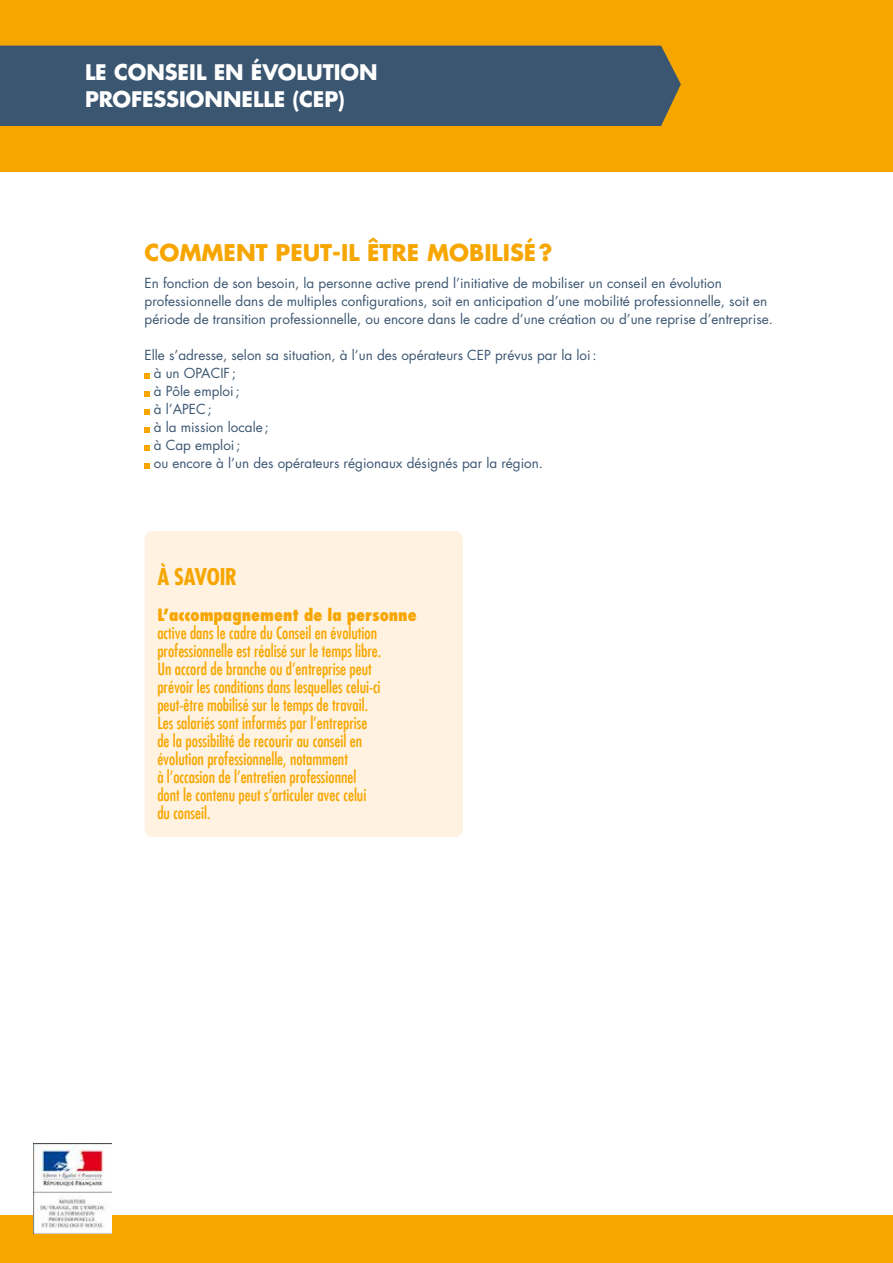
<style>
.page{position:relative;width:893px;height:1263px;background:#fff}
.page>*{position:absolute;margin:0;border:0;box-sizing:border-box;transform-origin:0 0}
.t1{font:700 22.5px "Futura LT";color:#f7a600}
.t2{font:700 condensed 22.5px "Futura LT";letter-spacing:-.01em;color:#f7a600}
.t3{font:700 21px/27px "Futura LT";color:#fff}
.t4{font:condensed 16.5px/18px "Futura LT";color:#f7a600}
.t5{font:800 condensed 16.5px "Futura LT";color:#f7a600}
.t6{font:13.5px/18px "Futura LT";color:#3b5671}
</style>
<div class="page">
<div style="left:0;top:0;width:893px;height:171px;background:#f7a600"></div>
<div style="left:0;top:1215px;width:893px;height:48px;background:#f7a600"></div>
<svg style="left:145px;top:373px;width:5px;height:5px"></svg>
<svg style="left:145px;top:391px;width:5px;height:5px"></svg>
<svg style="left:145px;top:409px;width:5px;height:5px"></svg>
<svg style="left:145px;top:427px;width:5px;height:5px"></svg>
<svg style="left:145px;top:445px;width:5px;height:5px"></svg>
<svg style="left:145px;top:463px;width:5px;height:5px"></svg>
<img style="left:33px;top:1143px;width:78px;height:90px">
<div style="left:145px;top:531px;width:318px;height:306px;background:#fff2e0;border-radius:9px"></div>
<div style="left:0;top:46px;width:681px;height:80px;background:#3b5671"></div>
<h2 class="t3" style="left:85px;top:58px;width:294px">LE CONSEIL EN ÉVOLUTION<br>PROFESSIONNELLE (CEP)</h2>
<h1 class="t1" style="left:145px;top:238px;width:409px">COMMENT PEUT-IL ÊTRE MOBILISÉ?</h1>
<p class="t6" style="left:145px;top:274px;width:630px">En fonction de son besoin, la personne active prend l’initiative de mobiliser un conseil en évolution professionnelle dans de multiples configurations, soit en anticipation d’une mobilité professionnelle, soit en période de transition professionnelle, ou encore dans le cadre d’une création ou d’une reprise d’entreprise.</p>
<p class="t6" style="left:154px;top:346px;width:444px;text-indent:-9px">Elle s’adresse, selon sa situation, à l’un des opérateurs CEP prévus par la loi: à un OPACIF ;<br>à Pôle emploi;<br>à l’APEC;<br>à la mission locale;<br>à Cap emploi;<br>ou encore à l’un des opérateurs régionaux désignés par la région.</p>
<h1 class="t2" style="left:157px;top:563px;width:81px">À SAVOIR</h1>
<p class="t5" style="left:157px;top:605px;width:261px">L’accompagnement de la personne</p>
<p class="t4" style="left:157px;top:624px;width:225px">active dans le cadre du Conseil en évolution professionnelle est réalisé sur le temps libre.<br>Un accord de branche ou d’entreprise peut prévoir les conditions dans lesquelles celui-ci peut-être mobilisé sur le temps de travail.<br>Les salariés sont informés par l’entreprise de la possibilité de recourir au conseil en évolution professionnelle, notamment<br>à l’occasion de l’entretien professionnel dont le contenu peut s’articuler avec celui du conseil.</p>
</div>
